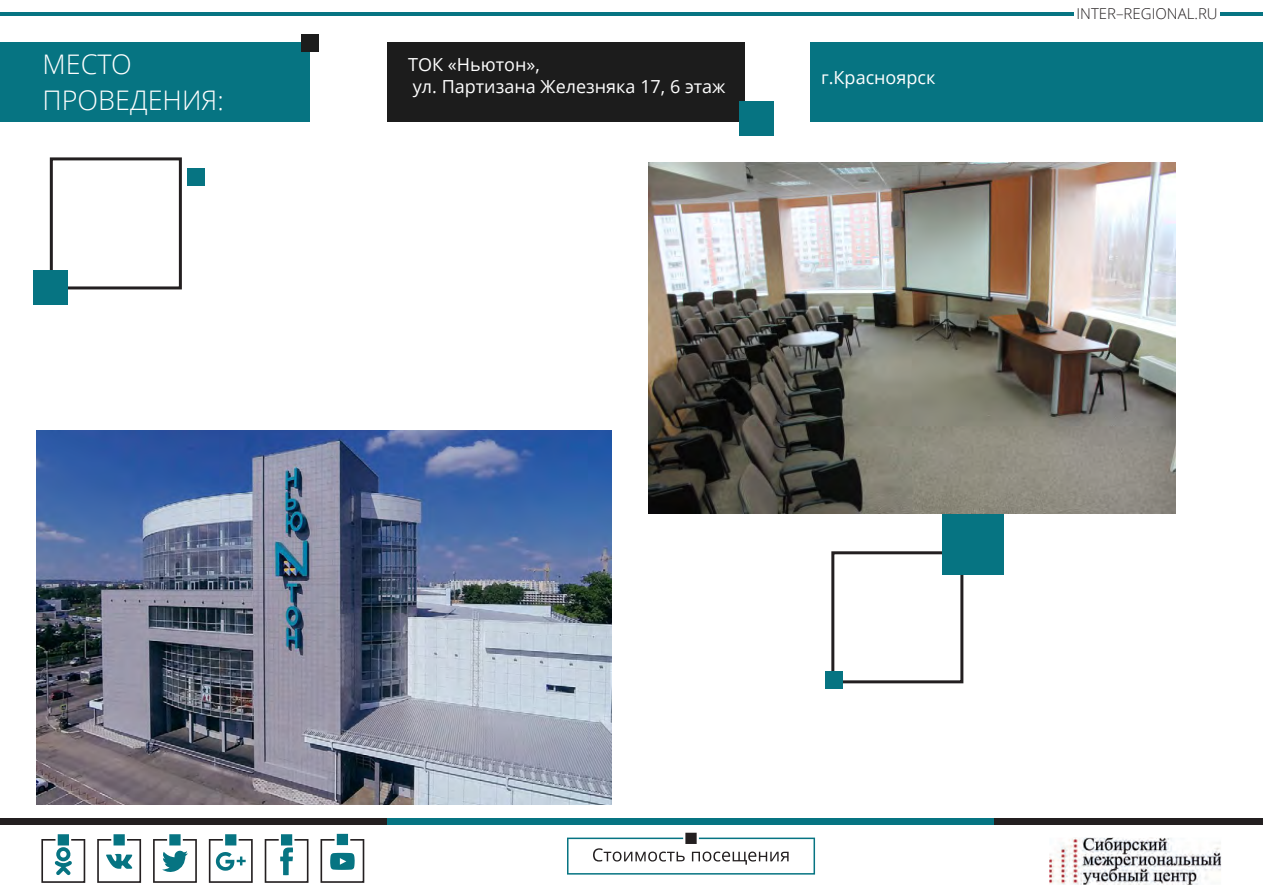
<style>
.page{position:relative;width:1263px;height:893px;background:#fff}
.page>*{position:absolute;margin:0;border:0;box-sizing:border-box;transform-origin:0 0}
.Стиль_абзаца_2{font:300 27px/36px "Open Sans";color:#fff}
.Стиль_абзаца_2-2{font:18px "Open Sans";color:#fff}
.t1{font:300 15px "Open Sans";color:#231f20}
</style>
<div class="page">
<div style="left:0;top:818px;width:387px;height:7px;background:#231f20"></div>
<div style="left:994px;top:818px;width:269px;height:7px;background:#231f20"></div>
<div style="left:387px;top:818px;width:607px;height:7px;background:#067482"></div>
<hr style="left:0;top:12px;width:387px;height:4px;background:#067482">
<hr style="left:1220px;top:12px;width:43px;height:4px;background:#067482">
<hr style="left:387px;top:12px;width:687px;height:4px;background:#067482">
<svg style="left:567px;top:832px;width:248px;height:43px"></svg>
<img style="left:1049px;top:838px;width:172px;height:47px">
<svg style="left:41px;top:834px;width:44px;height:49px"></svg>
<svg style="left:97px;top:834px;width:44px;height:49px"></svg>
<svg style="left:153px;top:834px;width:44px;height:49px"></svg>
<svg style="left:209px;top:834px;width:44px;height:49px"></svg>
<svg style="left:265px;top:834px;width:43px;height:49px"></svg>
<svg style="left:320px;top:833px;width:44px;height:50px"></svg>
<div style="left:0;top:43px;width:309px;height:79px;background:#067482"></div>
<div style="left:387px;top:43px;width:357px;height:79px;background:#1c1c1c"></div>
<div style="left:810px;top:43px;width:453px;height:79px;background:#067482"></div>
<div style="left:739px;top:101px;width:34px;height:34px;background:#067482"></div>
<div style="left:301px;top:34px;width:17px;height:17px;background:#1c1c1c"></div>
<img style="left:37px;top:430px;width:574px;height:374px">
<div style="left:50px;top:157px;width:132px;height:132px;border:3px solid #231f20"></div>
<div style="left:34px;top:271px;width:34px;height:34px;background:#067482"></div>
<div style="left:188px;top:169px;width:17px;height:17px;background:#067482"></div>
<div style="left:831px;top:551px;width:132px;height:132px;border:3px solid #231f20"></div>
<div style="left:942px;top:506px;width:61px;height:68px;background:#067482"></div>
<div style="left:826px;top:672px;width:17px;height:17px;background:#067482"></div>
<img style="left:648px;top:162px;width:527px;height:351px">
<p class="Стиль_абзаца_2" style="left:43px;top:45px;width:183px">МЕСТО<br>ПРОВЕДЕНИЯ:</p>
<p class="Стиль_абзаца_2-2" style="left:408px;top:55px;width:133px">ТОК «Ньютон»,</p>
<p class="Стиль_абзаца_2-2" style="left:413px;top:76px;width:314px">ул. Партизана Железняка 17, 6 этаж</p>
<p class="Стиль_абзаца_2-2" style="left:821px;top:67px;width:116px">г.Красноярск</p>
<p class="t1" style="left:1076px;top:3px;width:143px">INTER–REGIONAL.RU</p>
</div>
